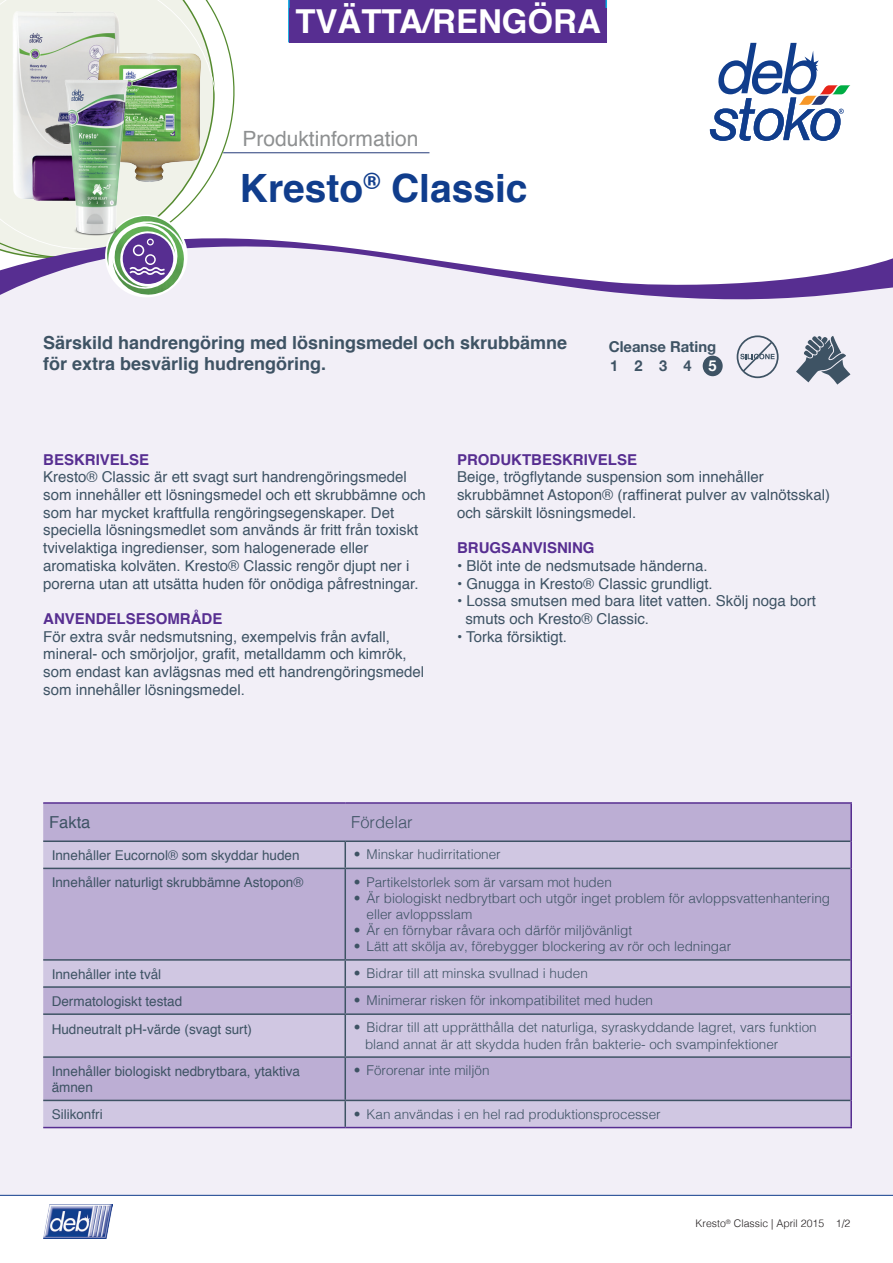
<style>
.page{position:relative;width:893px;height:1263px;background:#fff}
.page>*{position:absolute;margin:0;border:0;box-sizing:border-box;transform-origin:0 0}
.t1{font:700 39px "Helvetica";color:#103d8c}
.t2{font:700 33px "Helvetica";color:#fff}
.t3{font:21px "Helvetica";color:#8e9091}
._08_Copy_Prokyon_8_7{font:700 18px "Helvetica";color:#3e5364}
.t4{font:300 16.5px "Helvetica";color:#3e5364}
.t5{font:16.5px "Helvetica";color:#3e5364}
._08_Copy_Prokyon_8_7-2{font:15px/17.7px "Helvetica";color:#3e5364}
._08_Subline_Prokyon{font:15px/17.7px "Helvetica";color:#3e5364}
._08_Subline_Prokyon-2{font:700 15px "Helvetica";color:#572e91}
.t6{font:700 15px "Helvetica Neue";color:#3e5364}
.t7{font:700 15px "Helvetica Neue";color:#fff}
.t8{font:300 13.5px/16.2px "Helvetica";color:#3e5364}
.t9{font:13.5px/16.2px "Helvetica";color:#3e5364}
._07_Prokyon_7_9{font:300 10.5px "Helvetica";color:#231f20}
</style>
<div class="page">
<div style="left:0;top:60px;width:893px;height:1136px;background:#f2eff7"></div>
<hr style="left:0;top:1195px;width:893px;height:1px;background:#103d8c">
<img style="left:43px;top:1204px;width:70px;height:34px">
<div style="left:250px;top:42px;width:643px;height:193px;background:#fff"></div>
<svg style="left:0;top:0;width:250px;height:235px;fill:#fff"></svg>
<hr style="left:223px;top:152px;width:206px;height:1px;background:#243a79">
<svg style="left:0;top:235px;width:893px;height:65px"></svg>
<img style="left:113px;top:222px;width:72px;height:74px">
<img style="left:113px;top:267px;width:62px;height:22px">
<img style="left:105px;top:216px;width:78px;height:51px">
<svg style="left:710px;top:43px;width:140px;height:98px"></svg>
<div style="left:43px;top:804px;width:807px;height:36px;background:#bcaed4"></div>
<svg style="left:43px;top:842px;width:807px;height:285px;background:#c4b8d9"></svg>
<hr style="left:43px;top:840px;width:302px;height:2px;background:#3e5364">
<hr style="left:43px;top:868px;width:302px;height:1px;background:#3e5364">
<hr style="left:43px;top:959px;width:302px;height:2px;background:#3e5364">
<hr style="left:43px;top:986px;width:302px;height:2px;background:#3e5364">
<hr style="left:43px;top:1013px;width:302px;height:2px;background:#3e5364">
<hr style="left:43px;top:1056px;width:302px;height:2px;background:#3e5364">
<hr style="left:43px;top:1100px;width:302px;height:1px;background:#3e5364">
<hr style="left:344px;top:842px;width:2px;height:26px;background:#3e5364">
<hr style="left:344px;top:869px;width:2px;height:90px;background:#3e5364">
<hr style="left:344px;top:961px;width:2px;height:25px;background:#3e5364">
<hr style="left:344px;top:988px;width:2px;height:25px;background:#3e5364">
<hr style="left:344px;top:1015px;width:2px;height:41px;background:#3e5364">
<hr style="left:344px;top:1058px;width:2px;height:42px;background:#3e5364">
<hr style="left:345px;top:840px;width:505px;height:2px;background:#3e5364">
<hr style="left:345px;top:868px;width:505px;height:1px;background:#3e5364">
<hr style="left:345px;top:959px;width:505px;height:2px;background:#3e5364">
<hr style="left:345px;top:986px;width:505px;height:2px;background:#3e5364">
<hr style="left:345px;top:1013px;width:505px;height:2px;background:#3e5364">
<hr style="left:345px;top:1056px;width:505px;height:2px;background:#3e5364">
<hr style="left:345px;top:1100px;width:505px;height:1px;background:#3e5364">
<hr style="left:344px;top:1101px;width:2px;height:26px;background:#3e5364">
<hr style="left:43px;top:802px;width:302px;height:2px;background:#572e91">
<hr style="left:345px;top:802px;width:507px;height:2px;background:#572e91">
<hr style="left:850px;top:804px;width:2px;height:37px;background:#572e91">
<hr style="left:850px;top:841px;width:2px;height:27px;background:#572e91">
<hr style="left:850px;top:868px;width:2px;height:92px;background:#572e91">
<hr style="left:850px;top:960px;width:2px;height:27px;background:#572e91">
<hr style="left:850px;top:987px;width:2px;height:27px;background:#572e91">
<hr style="left:850px;top:1014px;width:2px;height:43px;background:#572e91">
<hr style="left:850px;top:1057px;width:2px;height:43px;background:#572e91">
<hr style="left:43px;top:1127px;width:302px;height:1px;background:#572e91">
<hr style="left:850px;top:1100px;width:2px;height:27px;background:#572e91">
<hr style="left:345px;top:1127px;width:507px;height:1px;background:#572e91">
<div style="left:288px;top:0;width:319px;height:42px;background:#572e91"></div>
<div style="left:289px;top:8px;width:317px;height:34px;background:#572e91"></div>
<img style="left:0;top:8px;width:130px;height:201px">
<img style="left:97px;top:53px;width:105px;height:130px">
<img style="left:45px;top:68px;width:101px;height:176px">
<svg style="left:796px;top:336px;width:54px;height:49px"></svg>
<svg style="left:737px;top:335px;width:42px;height:43px"></svg>
<div style="left:703px;top:356px;width:20px;height:20px;background:#3e5364;border-radius:50%"></div>
<p class="t2" style="left:295px;top:-5px;width:307px">TVÄTTA/RENGÖRA</p>
<p class="t3" style="left:242px;top:122px;width:178px">Produktinformation</p>
<p class="t1" style="left:240px;top:157px;width:289px">Kresto<sup>®</sup> Classic</p>
<p class="_08_Copy_Prokyon_8_7" style="left:43px;top:328px;width:526px">Särskild handrengöring med lösningsmedel och skrubbämne</p>
<p class="_08_Copy_Prokyon_8_7" style="left:43px;top:349px;width:285px">för extra besvärlig hudrengöring.</p>
<p class="t6" style="left:609px;top:335px;width:109px">Cleanse Rating</p>
<p class="t6" style="left:610px;top:354px;width:10px">1</p>
<p class="t6" style="left:634px;top:354px;width:34px">2 3</p>
<p class="t6" style="left:684px;top:354px;width:10px">4</p>
<p class="t7" style="left:708px;top:354px;width:10px">5</p>
<p class="_08_Subline_Prokyon-2" style="left:43px;top:447px;width:107px">BESKRIVELSE</p>
<p class="_08_Copy_Prokyon_8_7-2" style="left:43px;top:469px;width:384px">Kresto® Classic är ett svagt surt handrengöringsmedel som innehåller ett lösningsmedel och ett skrubbämne och som har mycket kraftfulla rengöringsegenskaper. Det speciella lösningsmedlet som används är fritt från toxiskt tvivelaktiga ingredienser, som halogenerade eller aromatiska kolväten. Kresto® Classic rengör djupt ner i porerna utan att utsätta huden för onödiga påfrestningar.</p>
<p class="_08_Subline_Prokyon-2" style="left:43px;top:606px;width:181px">ANVENDELSESOMRÅDE</p>
<p class="_08_Subline_Prokyon" style="left:43px;top:628px;width:383px">För extra svår nedsmutsning, exempelvis från avfall, mineral- och smörjoljor, grafit, metalldamm och kimrök, som endast kan avlägsnas med ett handrengöringsmedel som innehåller lösningsmedel.</p>
<p class="_08_Subline_Prokyon-2" style="left:457px;top:447px;width:182px">PRODUKTBESKRIVELSE</p>
<p class="_08_Copy_Prokyon_8_7-2" style="left:457px;top:469px;width:374px">Beige, trögflytande suspension som innehåller skrubbämnet Astopon® (raffinerat pulver av valnötsskal) och särskilt lösningsmedel.</p>
<p class="_08_Subline_Prokyon-2" style="left:457px;top:536px;width:139px">BRUGSANVISNING</p>
<p class="_08_Copy_Prokyon_8_7-2" style="left:457px;top:557px;width:252px">• Blöt inte de nedsmutsade händerna.</p>
<p class="_08_Copy_Prokyon_8_7-2" style="left:457px;top:575px;width:257px">• Gnugga in Kresto® Classic grundligt.</p>
<p class="_08_Copy_Prokyon_8_7-2" style="left:457px;top:593px;width:360px">• Lossa smutsen med bara litet vatten. Skölj noga bort</p>
<p class="_08_Copy_Prokyon_8_7-2" style="left:465px;top:610px;width:185px">smuts och Kresto® Classic.</p>
<p class="_08_Copy_Prokyon_8_7-2" style="left:457px;top:628px;width:112px">• Torka försiktigt.</p>
<p class="t5" style="left:49px;top:810px;width:43px">Fakta</p>
<p class="t4" style="left:351px;top:808px;width:63px">Fördelar</p>
<p class="t9" style="left:52px;top:847px;width:249px">Innehåller Eucornol® som skyddar huden</p>
<p class="t8" style="left:354px;top:846px;width:149px">• Minskar hudirritationer</p>
<p class="t9" style="left:52px;top:874px;width:253px">Innehåller naturligt skrubbämne Astopon®</p>
<p class="t8" style="left:354px;top:873px;width:260px">• Partikelstorlek som är varsam mot huden</p>
<p class="t8" style="left:367px;top:889px;width:465px;text-indent:-13px">• Är biologiskt nedbrytbart och utgör inget problem för avloppsvattenhantering eller avloppsslam</p>
<p class="t8" style="left:354px;top:921px;width:280px">• Är en förnybar råvara och därför miljövänligt</p>
<p class="t8" style="left:354px;top:937px;width:379px">• Lätt att skölja av, förebygger blockering av rör och ledningar</p>
<p class="t9" style="left:52px;top:966px;width:111px">Innehåller inte tvål</p>
<p class="t8" style="left:354px;top:964px;width:236px">• Bidrar till att minska svullnad i huden</p>
<p class="t9" style="left:52px;top:993px;width:132px">Dermatologiskt testad</p>
<p class="t8" style="left:354px;top:991px;width:301px">• Minimerar risken för inkompatibilitet med huden</p>
<p class="t9" style="left:52px;top:1022px;width:202px">Hudneutralt pH-värde (svagt surt)</p>
<p class="t8" style="left:354px;top:1018px;width:464px">• Bidrar till att upprätthålla det naturliga, syraskyddande lagret, vars funktion</p>
<p class="t8" style="left:365px;top:1035px;width:415px">bland annat är att skydda huden från bakterie- och svampinfektioner</p>
<p class="t9" style="left:52px;top:1063px;width:250px">Innehåller biologiskt nedbrytbara, ytaktiva ämnen</p>
<p class="t8" style="left:354px;top:1061px;width:137px">• Förorenar inte miljön</p>
<p class="t9" style="left:52px;top:1106px;width:53px">Silikonfri</p>
<p class="t8" style="left:354px;top:1105px;width:308px">• Kan användas i en hel rad produktionsprocesser</p>
<p class="_07_Prokyon_7_9" style="left:696px;top:1215px;width:156px">Kresto<sup>®</sup> Classic | April 2015 1/2</p>
</div>
